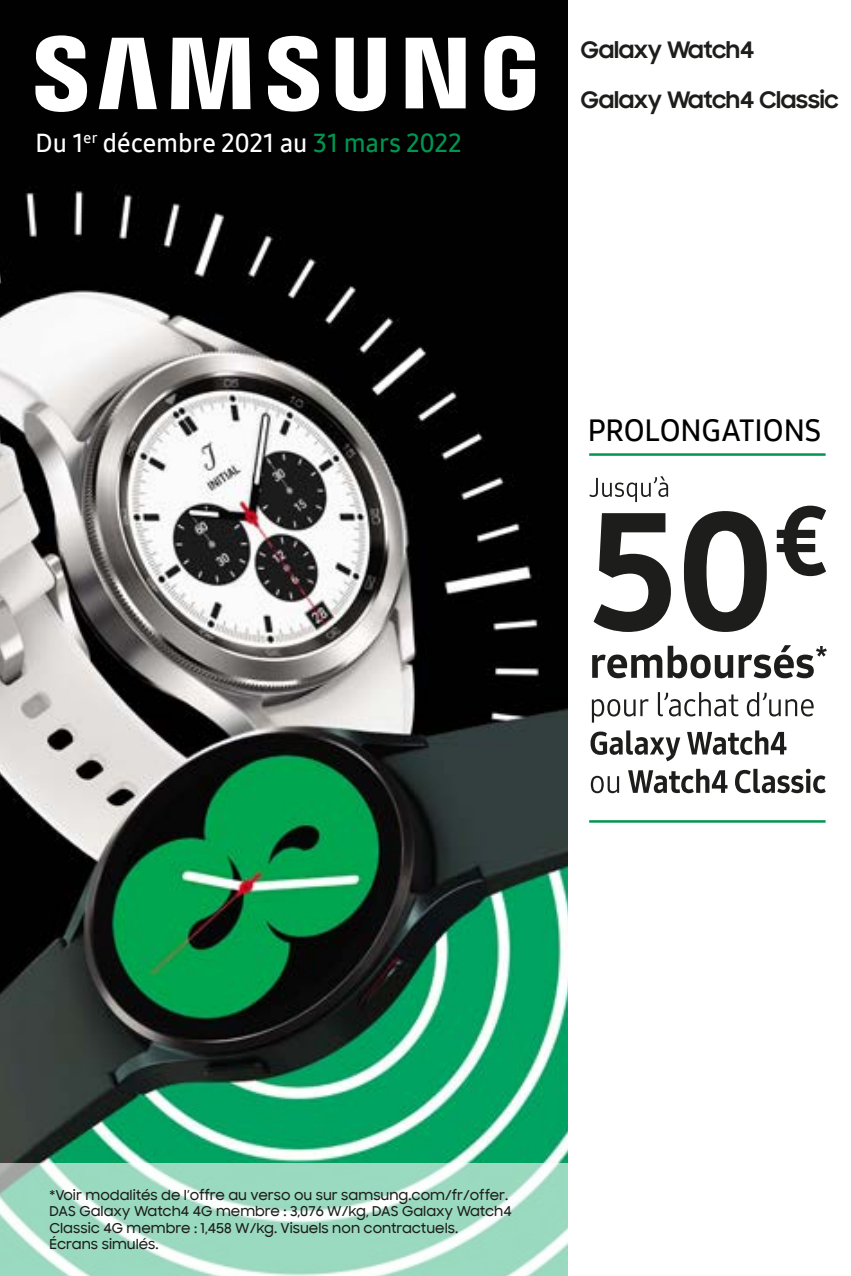
<style>
.page{position:relative;width:851px;height:1276px;background:#fff}
.page>*{position:absolute;margin:0;border:0;box-sizing:border-box;transform-origin:0 0}
.t1{font:30px "Samsung One 600";color:#000}
.t2{font:25.5px "Samsung One 600";color:#fff}
.t3{font:700 23px/50px "Samsung Sharp Sans";letter-spacing:-.01em;color:#1d1d1b}
.t4{font:500 13.75px/16.5px "Samsung Sharp Sans";color:#1d1d1b}
.s1{color:#00964f}
</style>
<div class="page">
<img style="left:0;top:0;width:567px;height:1163px">
<hr style="left:589px;top:820px;width:236px;height:2px;background:#00964f">
<hr style="left:589px;top:453px;width:236px;height:3px;background:#00964f">
<svg style="left:590px;top:769px;width:235px;height:24px"></svg>
<svg style="left:590px;top:730px;width:196px;height:31px"></svg>
<svg style="left:591px;top:692px;width:222px;height:30px"></svg>
<svg style="left:592px;top:645px;width:234px;height:33px"></svg>
<svg style="left:589px;top:476px;width:237px;height:156px"></svg>
<svg style="left:0;top:1163px;width:568px;height:113px;background:#aadec9"></svg>
<svg style="left:35px;top:35px;width:500px;height:77px"></svg>
<h2 class="t2" style="left:35px;top:125px;width:428px">Du 1<sup>er</sup> décembre 2021 au <span class="s1">31 mars 2022</span></h2>
<h3 class="t3" style="left:581px;top:24px;width:259px">Galaxy Watch4<br>Galaxy Watch4 Classic</h3>
<h1 class="t1" style="left:587px;top:410px;width:235px">PROLONGATIONS</h1>
<p class="t4" style="left:50px;top:1186px;width:464px">*Voir modalités de l’offre au verso ou sur samsung.com/fr/offer.<br>DAS Galaxy Watch4 4G membre : 3,076 W/kg, DAS Galaxy Watch4<br>Classic 4G membre : 1,458 W/kg. Visuels non contractuels.<br>Écrans simulés.</p>
</div>
